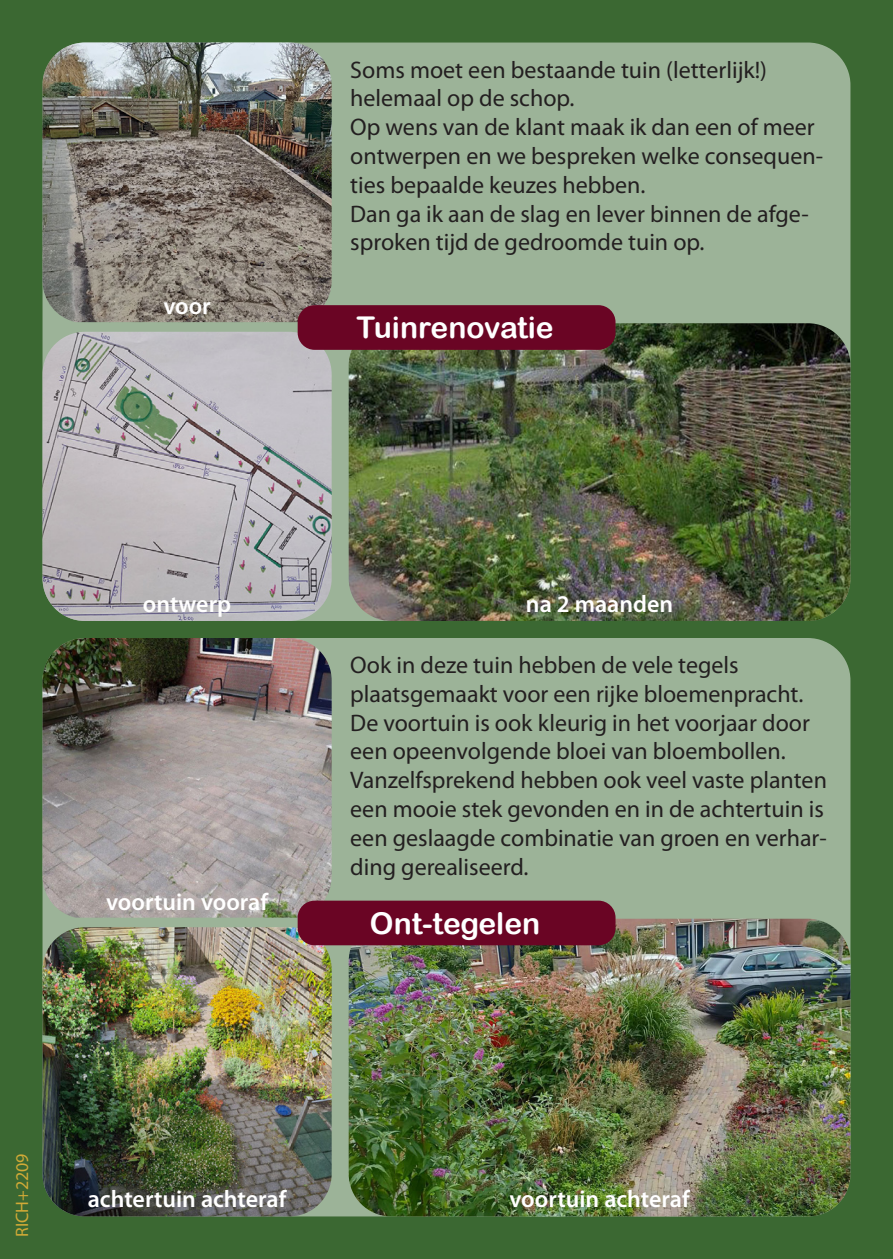
<style>
.page{position:relative;width:893px;height:1259px;background:#3b6832}
.page>*{position:absolute;margin:0;border:0;box-sizing:border-box;transform-origin:0 0}
.Onderwerp{font:30px "Arial Rounded MT Bold";color:#fff}
.Bodytekst{font:24px/28.8px "Myriad Pro";color:#231f20}
.Onderschrift{font:600 24px "Myriad Pro";color:#fff}
.t1{font:18px "Myriad Pro";color:#d1aa37}
</style>
<div class="page">
<div style="left:43px;top:43px;width:807px;height:578px;background:#9cb398;border-radius:43px"></div>
<img style="left:43px;top:43px;width:289px;height:279px">
<img style="left:43px;top:332px;width:289px;height:289px">
<img style="left:349px;top:323px;width:501px;height:298px">
<div style="left:298px;top:305px;width:317px;height:45px;background:#6a0524;border-radius:17px"></div>
<div style="left:43px;top:638px;width:807px;height:578px;background:#9cb398;border-radius:43px"></div>
<img style="left:43px;top:638px;width:289px;height:279px">
<img style="left:43px;top:927px;width:289px;height:289px">
<img style="left:349px;top:918px;width:501px;height:298px">
<div style="left:298px;top:900px;width:317px;height:45px;background:#6a0524;border-radius:17px"></div>
<p class="Onderschrift" style="left:163px;top:291px;width:49px">voor</p>
<p class="Bodytekst" style="left:350px;top:55px;width:418px">Soms moet een bestaande tuin (letterlijk!) helemaal op de schop.</p>
<p class="Bodytekst" style="left:350px;top:112px;width:474px">Op wens van de klant maak ik dan een of meer ontwerpen en we bespreken welke consequen&shy;ties bepaalde keuzes hebben.</p>
<p class="Bodytekst" style="left:350px;top:199px;width:460px">Dan ga ik aan de slag en lever binnen de afge&shy;sproken tijd de gedroomde tuin op.</p>
<p class="Onderwerp" style="left:357px;top:310px;width:199px">Tuinrenovatie</p>
<p class="Onderschrift" style="left:143px;top:588px;width:90px">ontwerp</p>
<p class="Onderschrift" style="left:526px;top:588px;width:149px">na 2 maanden</p>
<p class="Onderschrift" style="left:106px;top:886px;width:164px">voortuin vooraf</p>
<p class="Bodytekst" style="left:350px;top:650px;width:461px">Ook in deze tuin hebben de vele tegels plaatsgemaakt voor een rijke bloemenpracht.<br>De voortuin is ook kleurig in het voorjaar door een opeenvolgende bloei van bloembollen.</p>
<p class="Bodytekst" style="left:350px;top:765px;width:478px">Vanzelfsprekend hebben ook veel vaste planten een mooie stek gevonden en in de achtertuin is een geslaagde combinatie van groen en verhar&shy;ding gerealiseerd.</p>
<p class="Onderwerp" style="left:370px;top:905px;width:172px">Ont-tegelen</p>
<p class="t1" style="left:11px;top:1237px;width:85px;rotate:-90deg">RICH+2209</p>
<p class="Onderschrift" style="left:88px;top:1184px;width:200px">achtertuin achteraf</p>
<p class="Onderschrift" style="left:509px;top:1184px;width:182px">voortuin achteraf</p>
</div>
